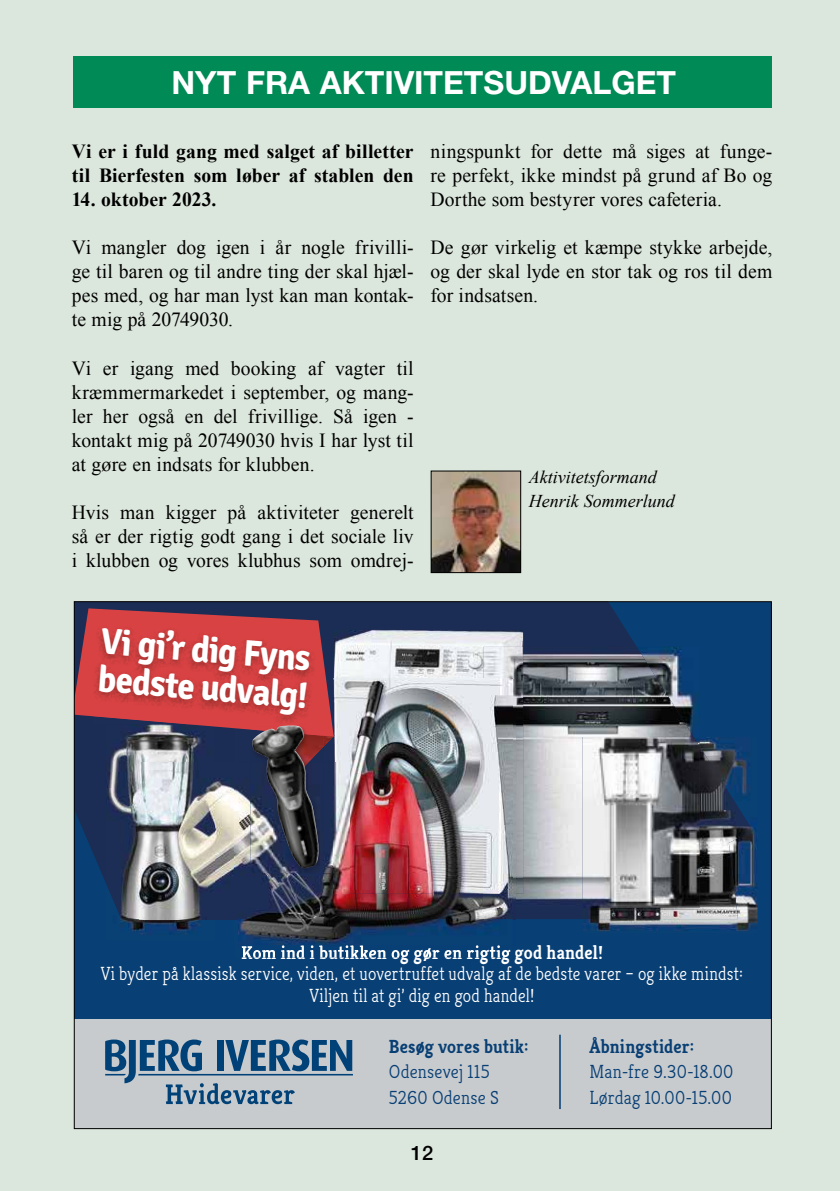
<style>
.page{position:relative;width:840px;height:1191px;background:#fff}
.page>*{position:absolute;margin:0;border:0;box-sizing:border-box;transform-origin:0 0}
.t1{font:700 36.6px/37.8px "Signika";color:#fff;scale:.95 1}
.t2{font:700 32px "Helvetica Neue LT Std";color:#fff}
.t3{font:20px/24px "Times New Roman";letter-spacing:.005em;color:#000;text-align:justify}
.t4{font:700 20px/24px "Times New Roman";letter-spacing:.005em;color:#000}
.t5{font:500 20px "Helvetica Neue LT Std";color:#000}
.t6{font:300 19px/21.2px "Kreon";letter-spacing:.015em;color:#fff;text-align:center;scale:.9 1}
.t7{font:300 19px/25.2px "Kreon";letter-spacing:.01em;color:#083f74;scale:.95 1}
.t8{font:700 19px "Kreon";letter-spacing:.01em;color:#fff;scale:.95 1}
.t9{font:700 19px "Kreon";letter-spacing:.01em;color:#083f74;scale:.95 1}
.t10{font:italic 18px/24px "Times New Roman";color:#000}
</style>
<div class="page">
<div style="left:0;top:0;width:839px;height:1191px;background:#dbe6dc"></div>
<div style="left:74px;top:57px;width:697px;height:51px;background:#008a56"></div>
<img style="left:432px;top:472px;width:87px;height:99px">
<div style="left:430px;top:470px;width:91px;height:103px;border:1px solid #000"></div>
<div style="left:74px;top:601px;width:697px;height:423px;background:#083f74"></div>
<div style="left:74px;top:1019px;width:697px;height:109px;background:#c8cbce"></div>
<svg style="left:76px;top:603px;width:561px;height:316px;fill:#1b2d54"></svg>
<img style="left:334px;top:630px;width:189px;height:48px">
<img style="left:693px;top:694px;width:6px;height:43px">
<img style="left:515px;top:647px;width:178px;height:261px">
<img style="left:483px;top:647px;width:40px;height:246px">
<img style="left:583px;top:737px;width:174px;height:195px">
<img style="left:582px;top:746px;width:170px;height:173px">
<img style="left:582px;top:737px;width:117px;height:171px">
<svg style="left:105px;top:1039px;width:248px;height:65px"></svg>
<hr style="left:559px;top:1034px;width:1px;height:75px;background:#083f74">
<img style="left:120px;top:919px;width:19px;height:13px">
<img style="left:106px;top:776px;width:33px;height:143px">
<svg style="left:483px;top:678px;width:29px;height:1px"></svg>
<svg style="left:512px;top:908px;width:3px;height:11px"></svg>
<img style="left:512px;top:679px;width:3px;height:229px">
<img style="left:241px;top:946px;width:270px;height:11px">
<img style="left:248px;top:679px;width:264px;height:266px">
<img style="left:282px;top:945px;width:218px;height:1px">
<img style="left:139px;top:776px;width:210px;height:164px">
<img style="left:333px;top:763px;width:16px;height:130px">
<img style="left:250px;top:776px;width:73px;height:97px">
<svg style="left:76px;top:608px;width:258px;height:168px;background:#9c414b"></svg>
<img style="left:318px;top:735px;width:5px;height:41px">
<img style="left:250px;top:724px;width:73px;height:11px">
<img style="left:250px;top:724px;width:66px;height:1px">
<img style="left:252px;top:725px;width:66px;height:143px">
<h2 class="t2" style="left:171px;top:63px;width:506px">NYT FRA AKTIVITETSUDVALGET</h2>
<p class="t4" style="left:72px;top:139px;width:343px">Vi er i fuld gang med salget af billetter til Bierfesten som løber af stablen den</p>
<p class="t4" style="left:72px;top:187px;width:146px">14. oktober 2023.</p>
<p class="t3" style="left:72px;top:235px;width:343px">Vi mangler dog igen i år nogle frivilli&shy;ge til baren og til andre ting der skal hjæl&shy;pes med, og har man lyst kan man kontak&shy;te mig på 20749030.</p>
<p class="t3" style="left:72px;top:355px;width:343px">Vi er igang med booking af vagter til kræmmermarkedet i september, og mang&shy;ler her også en del frivillige. Så igen - kontakt mig på 20749030 hvis I har lyst til at gøre en indsats for klubben.</p>
<p class="t3" style="left:72px;top:499px;width:343px">Hvis man kigger på aktiviteter generelt så er der rigtig godt gang i det sociale liv i klubben og vores klubhus som omdrej-</p>
<p class="t3" style="left:430px;top:139px;width:343px">ningspunkt for dette må siges at funge&shy;re perfekt, ikke mindst på grund af Bo og Dorthe som bestyrer vores cafeteria.</p>
<p class="t3" style="left:430px;top:235px;width:343px">De gør virkelig et kæmpe stykke arbejde, og der skal lyde en stor tak og ros til dem for indsatsen.</p>
<p class="t10" style="left:528px;top:464px;width:147px">Aktivitetsformand<br>Henrik Sommerlund</p>
<h1 class="t1" style="left:103px;top:622px;width:223px;rotate:5deg">Vi gi’r dig Fyns bedste udvalg!</h1>
<p class="t8" style="left:241px;top:940px;width:382px">Kom ind i butikken og gør en rigtig god handel!</p>
<p class="t6" style="left:101px;top:964px;width:714px">Vi byder på klassisk service, viden, et uovertruffet udvalg af de bedste varer – og ikke mindst:<br>Viljen til at gi’ dig en god handel!</p>
<p class="t9" style="left:388px;top:1034px;width:148px">Besøg vores butik:</p>
<p class="t7" style="left:388px;top:1059px;width:117px">Odensevej 115<br>5260 Odense S</p>
<p class="t5" style="left:411px;top:1141px;width:24px">12</p>
<p class="t9" style="left:589px;top:1034px;width:112px">Åbningstider:</p>
<p class="t7" style="left:589px;top:1060px;width:153px">Man-fre 9.30-18.00<br>Lørdag 10.00-15.00</p>
</div>
